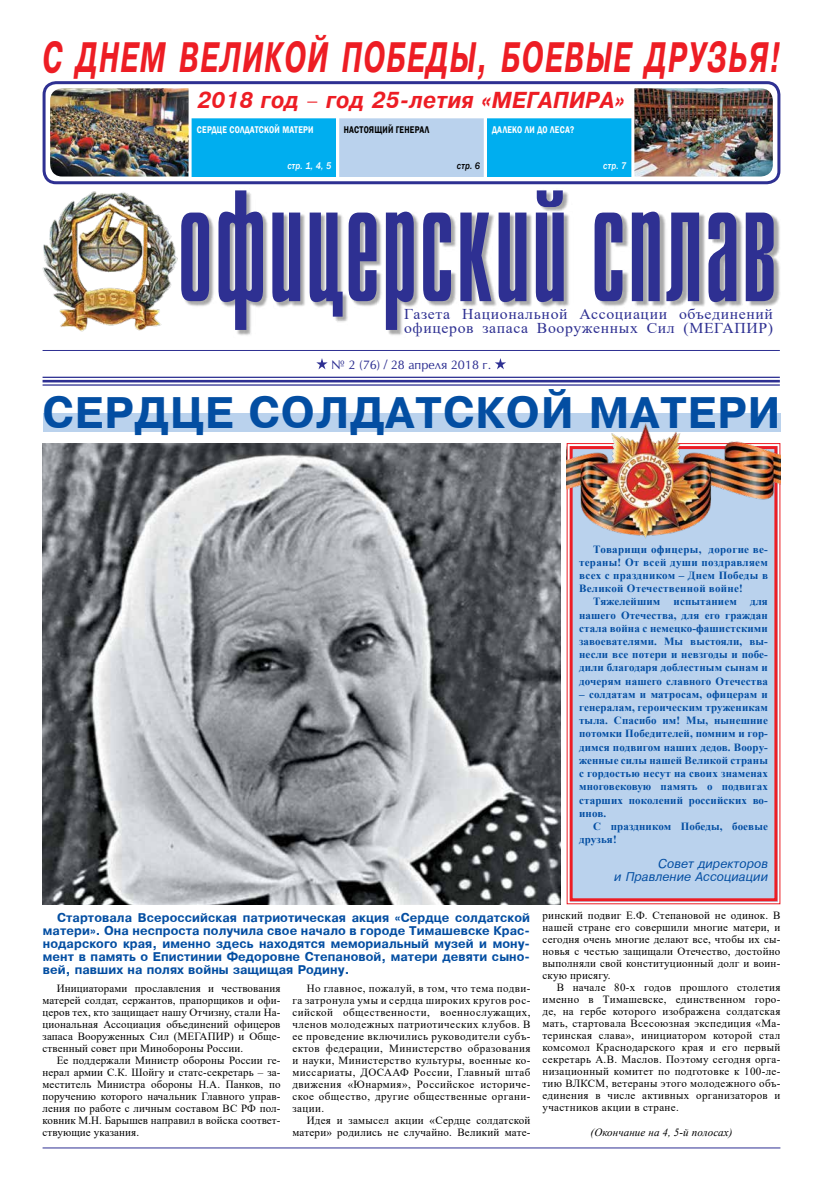
<style>
.page{position:relative;width:823px;height:1191px;background:#fff}
.page>*{position:absolute;margin:0;border:0;box-sizing:border-box;transform-origin:0 0}
.t1{font:42px "Pragmatica Bold Cyrillic";letter-spacing:.03em;color:#034ea2;scale:.96 1}
.t2{font:italic 700 40.5px "Pragmatica";letter-spacing:.06em;color:#ed1d24;scale:.63 1}
.t3{font:italic 700 22px "Pragmatica";letter-spacing:.02em;color:#ed1d24;scale:.9 1}
.t4{font:15px/14px "Times New Roman";letter-spacing:.04em;color:#2e3092;scale:1.05 1}
.t5{font:12px/13px "Pragmatica Bold Cyrillic";letter-spacing:.01em;color:#034ea2;text-align:justify;scale:.96 1}
.t6{font:italic 12px/13px "Pragmatica";letter-spacing:.01em;color:#034ea2;text-align:right;scale:.96 1}
.t7{font:12px "Opium New C";color:#2e3092}
.t8{font:11px/12px "Times New Roman";letter-spacing:.02em;color:#000;text-align:justify}
.t9{font:700 11px/13.2px "Times New Roman";letter-spacing:.01em;color:#034ea2;text-align:justify}
.t10{font:italic 11px "Times New Roman";letter-spacing:.01em;color:#000}
.t11{font:600 10px "Franklin Gothic";letter-spacing:.03em;color:#fff;scale:.8 1}
.t12{font:600 10px "Franklin Gothic";letter-spacing:.03em;color:#000;scale:.8 1}
.t13{font:italic 500 10px "Franklin Gothic";letter-spacing:.025em;color:#fff;scale:.91 1}
.t14{font:italic 500 10px "Franklin Gothic";color:#000;scale:.91 1}
.s1{font-weight:300;font-style:normal}
</style>
<div class="page">
<img style="left:43px;top:443px;width:517px;height:461px">
<img style="left:43px;top:191px;width:132px;height:141px">
<img style="left:175px;top:183px;width:605px;height:152px">
<svg style="left:181px;top:190px;width:592px;height:140px"></svg>
<hr style="left:43px;top:350px;width:736px;height:1px;background:#2e3092">
<svg style="left:316px;top:358px;width:11px;height:11px"></svg>
<svg style="left:495px;top:358px;width:11px;height:11px"></svg>
<hr style="left:43px;top:377px;width:736px;height:1px;background:#2e3092">
<hr style="left:43px;top:380px;width:736px;height:2px;background:#2e3092">
<hr style="left:43px;top:384px;width:736px;height:2px;background:#2e3092">
<hr style="left:43px;top:1147px;width:737px;height:1px;background:#2e3092">
<div style="left:43px;top:81px;width:737px;height:103px;border:3px solid #2e3092;border-radius:12px"></div>
<img style="left:634px;top:88px;width:138px;height:88px">
<img style="left:50px;top:88px;width:138px;height:88px">
<div style="left:190px;top:118px;width:146px;height:58px;background:#00aeef"></div>
<div style="left:486px;top:118px;width:146px;height:58px;background:#00aeef"></div>
<div style="left:338px;top:118px;width:146px;height:58px;background:#bad2ed"></div>
<hr style="left:631px;top:86px;width:3px;height:93px;background:#fff">
<hr style="left:188px;top:87px;width:3px;height:92px;background:#fff">
<hr style="left:483px;top:118px;width:3px;height:60px;background:#fff">
<hr style="left:336px;top:118px;width:3px;height:60px;background:#fff">
<div style="left:566px;top:538px;width:214px;height:366px;background:#bad2ed"></div>
<div style="left:569px;top:446px;width:208px;height:455px;border:3px solid #ed1d24"></div>
<div style="left:43px;top:413px;width:737px;height:19px;background:#bad2ed"></div>
<img style="left:566px;top:424px;width:214px;height:114px">
<h2 class="t2" style="left:43px;top:35px;width:1171px">С ДНЕМ ВЕЛИКОЙ ПОБЕДЫ, БОЕВЫЕ ДРУЗЬЯ!</h2>
<h3 class="t3" style="left:197px;top:88px;width:475px">2018 год <span class="s1">–</span> год 25-летия «МЕГАПИРА»</h3>
<p class="t11" style="left:197px;top:124px;width:147px">СЕРДЦЕ СОЛДАТСКОЙ МАТЕРИ</p>
<p class="t12" style="left:343px;top:124px;width:108px">НАСТОЯЩИЙ ГЕНЕРАЛ</p>
<p class="t13" style="left:287px;top:160px;width:50px">стр. 1, 4, 5</p>
<p class="t11" style="left:492px;top:124px;width:104px">ДАЛЕКО ЛИ ДО ЛЕСА?</p>
<p class="t14" style="left:456px;top:160px;width:27px">стр. 6</p>
<p class="t13" style="left:603px;top:160px;width:27px">стр. 7</p>
<h3 class="t4" style="left:404px;top:307px;width:352px">Газета Национальной Ассоциации объединений офицеров запаса Вооруженных Сил (МЕГАПИР)</h3>
<p class="t7" style="left:331px;top:357px;width:161px">№ 2 (76) / 28 апреля 2018 г.</p>
<h1 class="t1" style="left:43px;top:389px;width:769px">СЕРДЦЕ СОЛДАТСКОЙ МАТЕРИ</h1>
<p class="t5" style="left:43px;top:911px;width:508px;text-indent:14px">Стартовала Всероссийская патриотическая акция «Сердце солдатской матери». Она неспроста получила свое начало в городе Тимашевске Крас&shy;нодарского края, именно здесь находятся мемориальный музей и мону&shy;мент в память о Епистинии Федоровне Степановой, матери девяти сыно&shy;вей, павших на полях войны защищая Родину.</p>
<p class="t8" style="left:43px;top:981px;width:239px;text-indent:14px">Инициаторами прославления и чествования матерей солдат, сержантов, прапорщиков и офи&shy;церов тех, кто защищает нашу Отчизну, стали На&shy;циональная Ассоциация объединений офицеров запаса Вооруженных Сил (МЕГАПИР) и Обще&shy;ственный совет при Минобороны России.</p>
<p class="t8" style="left:43px;top:1053px;width:239px;text-indent:14px">Ее поддержали Министр обороны России ге&shy;нерал армии С.К. Шойгу и статс-секретарь – за&shy;меститель Министра обороны Н.А. Панков, по поручению которого начальник Главного управ&shy;ления по работе с личным составом ВС РФ пол&shy;ковник М.Н. Барышев направил в войска соответ&shy;ствующие указания.</p>
<p class="t8" style="left:292px;top:981px;width:239px;text-indent:14px">Но главное, пожалуй, в том, что тема подви&shy;га затронула умы и сердца широких кругов рос&shy;сийской общественности, военнослужащих, членов молодежных патриотических клубов. В ее проведение включились руководители субъ&shy;ектов федерации, Министерство образования и науки, Министерство культуры, военные ко&shy;миссариаты, ДОСААФ России, Главный штаб движения «Юнармия», Российское историче&shy;ское общество, другие общественные органи&shy;зации.</p>
<p class="t8" style="left:292px;top:1113px;width:239px;text-align:right">Идея и замысел акции «Сердце солдатской матери» родились не случайно. Великий мате-</p>
<p class="t9" style="left:578px;top:542px;width:190px;text-indent:14px">Товарищи офицеры, дорогие ве&shy;тераны! От всей души поздравляем всех с праздником – Днем Победы в Великой Отечественной войне!</p>
<p class="t9" style="left:578px;top:595px;width:190px;text-indent:14px">Тяжелейшим испытанием для нашего Отечества, для его граждан стала война с немецко-фашистскими завоевателями. Мы выстояли, вы&shy;несли все потери и невзгоды и побе&shy;дили благодаря доблестным сынам и дочерям нашего славного Отечества</p>
<p class="t9" style="left:578px;top:687px;width:190px">– солдатам и матросам, офицерам и генералам, героическим труженикам тыла. Спасибо им! Мы, нынешние потомки Победителей, помним и гор&shy;димся подвигом наших дедов. Воору&shy;женные силы нашей Великой страны с гордостью несут на своих знаменах многовековую память о подвигах старших поколений российских во&shy;инов.</p>
<p class="t9" style="left:578px;top:819px;width:190px;text-indent:14px">С праздником Победы, боевые друзья!</p>
<p class="t6" style="left:613px;top:857px;width:162px">Совет директоров<br>и Правление Ассоциации</p>
<p class="t8" style="left:542px;top:908px;width:239px">ринский подвиг Е.Ф. Степановой не одинок. В нашей стране его совершили многие матери, и сегодня очень многие делают все, чтобы их сы&shy;новья с честью защищали Отечество, достойно выполняли свой конституционный долг и воин&shy;скую присягу.</p>
<p class="t8" style="left:542px;top:980px;width:239px;text-indent:14px">В начале 80-х годов прошлого столетия именно в Тимашевске, единственном горо&shy;де, на гербе которого изображена солдатская мать, стартовала Всесоюзная экспедиция «Ма&shy;теринская слава», инициатором которой стал комсомол Краснодарского края и его первый секретарь А.В. Маслов. Поэтому сегодня орга&shy;низационный комитет по подготовке к 100-ле&shy;тию ВЛКСМ, ветераны этого молодежного объ&shy;единения в числе активных организаторов и участников акции в стране.</p>
<p class="t10" style="left:590px;top:1124px;width:143px">(Окончание на 4, 5-й полосах)</p>
</div>
